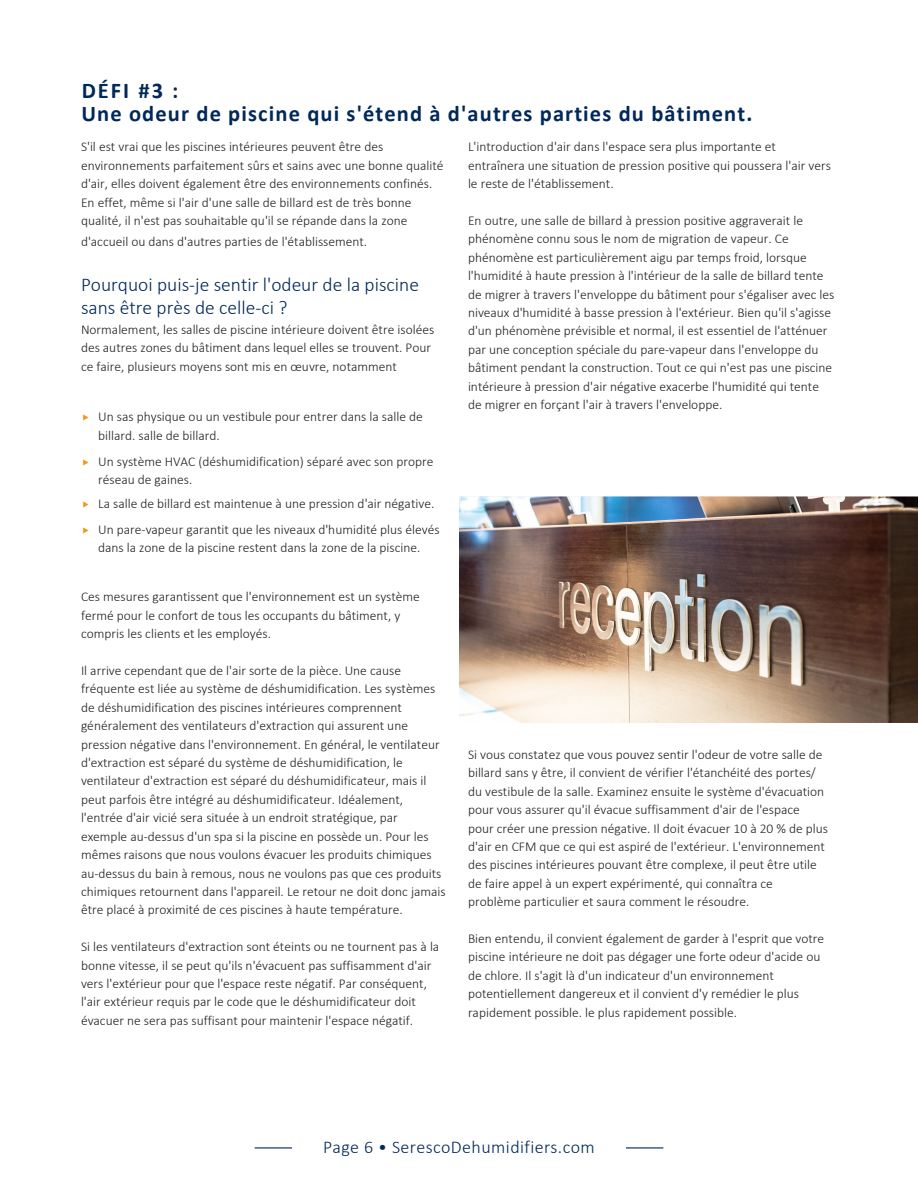
<style>
.page{position:relative;width:918px;height:1188px;background:#fff}
.page>*{position:absolute;margin:0;border:0;box-sizing:border-box;transform-origin:0 0}
.Header_Level_2{font:700 22.5px/22.5px "Calibri";letter-spacing:.05em;color:#002858}
.Body__no_space{font:300 19.5px/22.5px "Calibri";color:#002858}
.t1{font:300 18px "Calibri";letter-spacing:.025em;color:#002858}
.Body{font:300 13.5px/18.5px "Calibri";color:#231f20}
.Body__no_space-2{font:300 13.5px/18.5px "Calibri";color:#231f20}
</style>
<div class="page">
<hr style="left:255px;top:1147px;width:408px;height:1px;background:#002858">
<div style="left:292px;top:1140px;width:334px;height:13px;background:#fff"></div>
<img style="left:459px;top:496px;width:459px;height:227px">
<p class="Header_Level_2" style="left:81px;top:79px;width:673px">DÉFI #3 :<br>Une odeur de piscine qui s'étend à d'autres parties du bâtiment.</p>
<p class="Body__no_space-2" style="left:81px;top:138px;width:364px">S'il est vrai que les piscines intérieures peuvent être des environnements parfaitement sûrs et sains avec une bonne qualité d'air, elles doivent également être des environnements confinés.<br>En effet, même si l'air d'une salle de billard est de très bonne qualité, il n'est pas souhaitable qu'il se répande dans la zone</p>
<p class="Body__no_space-2" style="left:81px;top:232px;width:288px">d'accueil ou dans d'autres parties de l'établissement.</p>
<p class="Body__no_space" style="left:81px;top:273px;width:340px">Pourquoi puis-je sentir l'odeur de la piscine sans être près de celle-ci ?</p>
<p class="Body__no_space-2" style="left:81px;top:320px;width:355px">Normalement, les salles de piscine intérieure doivent être isolées des autres zones du bâtiment dans lequel elles se trouvent. Pour ce faire, plusieurs moyens sont mis en œuvre, notamment</p>
<p class="Body" style="left:98px;top:408px;width:326px">Un sas physique ou un vestibule pour entrer dans la salle de billard. salle de billard.</p>
<p class="Body" style="left:98px;top:452px;width:337px">Un système HVAC (déshumidification) séparé avec son propre réseau de gaines.</p>
<p class="Body" style="left:98px;top:490px;width:343px;line-height:26px">La salle de billard est maintenue à une pression d'air négative.<br>Un pare-vapeur garantit que les niveaux d'humidité plus élevés</p>
<p class="Body" style="left:98px;top:538px;width:324px">dans la zone de la piscine restent dans la zone de la piscine.</p>
<p class="Body" style="left:81px;top:588px;width:340px">Ces mesures garantissent que l'environnement est un système fermé pour le confort de tous les occupants du bâtiment, y compris les clients et les employés.</p>
<p class="Body" style="left:81px;top:661px;width:366px">Il arrive cependant que de l'air sorte de la pièce. Une cause fréquente est liée au système de déshumidification. Les systèmes de déshumidification des piscines intérieures comprennent généralement des ventilateurs d'extraction qui assurent une pression négative dans l'environnement. En général, le ventilateur d'extraction est séparé du système de déshumidification, le ventilateur d'extraction est séparé du déshumidificateur, mais il peut parfois être intégré au déshumidificateur. Idéalement, l'entrée d'air vicié sera située à un endroit stratégique, par exemple au-dessus d'un spa si la piscine en possède un. Pour les mêmes raisons que nous voulons évacuer les produits chimiques au-dessus du bain à remous, nous ne voulons pas que ces produits chimiques retournent dans l'appareil. Le retour ne doit donc jamais être placé à proximité de ces piscines à haute température.</p>
<p class="Body" style="left:81px;top:937px;width:360px">Si les ventilateurs d'extraction sont éteints ou ne tournent pas à la bonne vitesse, il se peut qu'ils n'évacuent pas suffisamment d'air vers l'extérieur pour que l'espace reste négatif. Par conséquent, l'air extérieur requis par le code que le déshumidificateur doit évacuer ne sera pas suffisant pour maintenir l'espace négatif.</p>
<p class="Body" style="left:468px;top:138px;width:364px">L'introduction d'air dans l'espace sera plus importante et entraînera une situation de pression positive qui poussera l'air vers le reste de l'établissement.</p>
<p class="Body" style="left:468px;top:211px;width:368px">En outre, une salle de billard à pression positive aggraverait le phénomène connu sous le nom de migration de vapeur. Ce phénomène est particulièrement aigu par temps froid, lorsque l'humidité à haute pression à l'intérieur de la salle de billard tente de migrer à travers l'enveloppe du bâtiment pour s'égaliser avec les niveaux d'humidité à basse pression à l'extérieur. Bien qu'il s'agisse d'un phénomène prévisible et normal, il est essentiel de l'atténuer par une conception spéciale du pare-vapeur dans l'enveloppe du bâtiment pendant la construction. Tout ce qui n'est pas une piscine intérieure à pression d'air négative exacerbe l'humidité qui tente de migrer en forçant l'air à travers l'enveloppe.</p>
<p class="Body" style="left:468px;top:745px;width:362px">Si vous constatez que vous pouvez sentir l'odeur de votre salle de billard sans y être, il convient de vérifier l'étanchéité des portes/ du vestibule de la salle. Examinez ensuite le système d'évacuation pour vous assurer qu'il évacue suffisamment d'air de l'espace pour créer une pression négative. Il doit évacuer 10 à 20 % de plus d'air en CFM que ce qui est aspiré de l'extérieur. L'environnement des piscines intérieures pouvant être complexe, il peut être utile de faire appel à un expert expérimenté, qui connaîtra ce problème particulier et saura comment le résoudre.</p>
<p class="Body" style="left:468px;top:929px;width:358px">Bien entendu, il convient également de garder à l'esprit que votre piscine intérieure ne doit pas dégager une forte odeur d'acide ou de chlore. Il s'agit là d'un indicateur d'un environnement potentiellement dangereux et il convient d'y remédier le plus rapidement possible. le plus rapidement possible.</p>
<h3 class="t1" style="left:323px;top:1136px;width:273px">Page 6 • SerescoDehumidifiers.com</h3>
</div>
